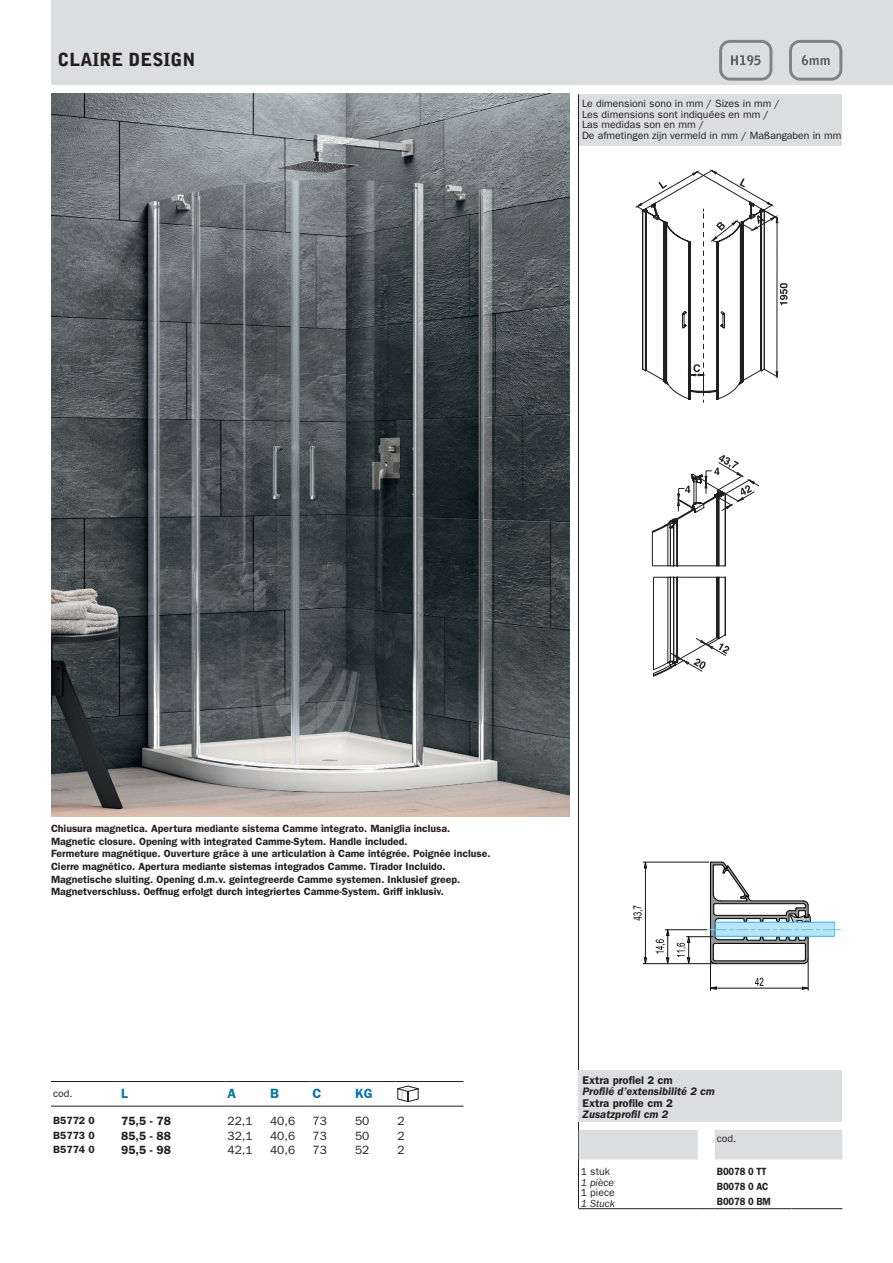
<style>
.page{position:relative;width:893px;height:1263px;background:#fff}
.page>*{position:absolute;margin:0;border:0;box-sizing:border-box;transform-origin:0 0}
.t1{font:900 18px "Bell Gothic Std";color:#231f20}
.t2{font:600 13.5px "ITC Franklin Gothic Std";color:#0976a6}
.t3{font:12px "ITC Franklin Gothic Std";color:#231f20}
.t4{font:600 12px "ITC Franklin Gothic Std";color:#231f20}
.t5{font:italic 600 11.25px "ITC Franklin Gothic Std";color:#231f20}
.t6{font:600 11.25px "ITC Franklin Gothic Std";color:#231f20}
.t7{font:600 10.5px/12.6px "ITC Franklin Gothic Std";color:#231f20}
.t8{font:10.5px/10.5px "ITC Franklin Gothic Std";color:#231f20}
.t9{font:600 10.5px/14.9px "ITC Franklin Gothic Std";color:#231f20;scale:.9 1}
.t10{font:italic 10.5px "ITC Franklin Gothic Std";color:#231f20}
</style>
<div class="page">
<div style="left:51px;top:0;width:842px;height:85px;background:#dcdddf"></div>
<div style="left:578px;top:94px;width:264px;height:51px;background:#dcdddf"></div>
<hr style="left:578px;top:94px;width:1px;height:1114px;background:#231f20">
<img style="left:51px;top:94px;width:519px;height:722px">
<div style="left:719px;top:40px;width:53px;height:41px;border:3px solid #808285;border-radius:9px"></div>
<svg style="left:731px;top:55px;width:30px;height:10px"></svg>
<div style="left:789px;top:40px;width:53px;height:41px;border:3px solid #808285;border-radius:9px"></div>
<svg style="left:802px;top:55px;width:28px;height:10px"></svg>
<svg style="left:635px;top:170px;width:152px;height:232px"></svg>
<svg style="left:652px;top:455px;width:107px;height:221px"></svg>
<div style="left:579px;top:1070px;width:263px;height:51px;background:#dcdddf"></div>
<div style="left:579px;top:1130px;width:263px;height:29px;background:#dcdddf"></div>
<hr style="left:579px;top:1208px;width:119px;height:1px;background:#231f20">
<hr style="left:715px;top:1208px;width:76px;height:1px;background:#231f20">
<hr style="left:791px;top:1208px;width:51px;height:1px;background:#231f20">
<svg style="left:698px;top:1208px;width:17px;height:1px"></svg>
<svg style="left:633px;top:905px;width:10px;height:15px"></svg>
<svg style="left:656px;top:930px;width:13px;height:35px"></svg>
<svg style="left:644px;top:861px;width:3px;height:7px"></svg>
<svg style="left:644px;top:957px;width:3px;height:8px"></svg>
<hr style="left:645px;top:868px;width:1px;height:90px;background:#101315">
<hr style="left:665px;top:929px;width:42px;height:1px;background:#101315">
<hr style="left:643px;top:963px;width:70px;height:1px;background:#101315">
<hr style="left:643px;top:862px;width:66px;height:1px;background:#101315">
<svg style="left:677px;top:861px;width:163px;height:129px"></svg>
<hr style="left:51px;top:1081px;width:68px;height:1px;background:#231f20">
<hr style="left:119px;top:1081px;width:106px;height:1px;background:#231f20">
<hr style="left:51px;top:1106px;width:68px;height:1px;background:#231f20">
<hr style="left:119px;top:1106px;width:106px;height:1px;background:#231f20">
<hr style="left:225px;top:1081px;width:43px;height:1px;background:#231f20">
<hr style="left:225px;top:1106px;width:43px;height:1px;background:#231f20">
<hr style="left:268px;top:1081px;width:42px;height:1px;background:#231f20">
<hr style="left:268px;top:1106px;width:42px;height:1px;background:#231f20">
<hr style="left:310px;top:1081px;width:43px;height:1px;background:#231f20">
<hr style="left:310px;top:1106px;width:43px;height:1px;background:#231f20">
<hr style="left:353px;top:1081px;width:42px;height:1px;background:#231f20">
<hr style="left:353px;top:1106px;width:42px;height:1px;background:#231f20">
<hr style="left:395px;top:1081px;width:68px;height:1px;background:#231f20">
<hr style="left:395px;top:1106px;width:68px;height:1px;background:#231f20">
<svg style="left:398px;top:1086px;width:20px;height:16px"></svg>
<h1 class="t1" style="left:57px;top:49px;width:139px">CLAIRE DESIGN</h1>
<p class="t8" style="left:582px;top:99px;width:261px">Le dimensioni sono in mm / Sizes in mm /<br>Les dimensions sont indiquées en mm /<br>Las medidas son en mm /<br>De afmetingen zijn vermeld in mm / Maßangaben in mm</p>
<p class="t7" style="left:51px;top:822px;width:441px">Chiusura magnetica. Apertura mediante sistema Camme integrato. Maniglia inclusa.<br>Magnetic closure. Opening with integrated Camme-Sytem. Handle included.<br>Fermeture magnétique. Ouverture grâce à une articulation à Came intégrée. Poignée incluse.<br>Cierre magnético. Apertura mediante sistemas integrados Camme. Tirador Incluido.<br>Magnetische sluiting. Opening d.m.v. geintegreerde Camme systemen. Inklusief greep.<br>Magnetverschluss. Oeffnug erfolgt durch integriertes Camme-System. Griff inklusiv.</p>
<p class="t8" style="left:53px;top:1089px;width:21px">cod.</p>
<p class="t2" style="left:121px;top:1086px;width:8px">L</p>
<p class="t2" style="left:227px;top:1086px;width:10px">A</p>
<p class="t2" style="left:270px;top:1086px;width:10px">B</p>
<p class="t2" style="left:313px;top:1086px;width:10px">C</p>
<p class="t2" style="left:355px;top:1086px;width:19px">KG</p>
<p class="t7" style="left:53px;top:1114px;width:43px">B5772 0</p>
<p class="t4" style="left:121px;top:1114px;width:51px">75,5 - 78</p>
<p class="t3" style="left:227px;top:1114px;width:27px">22,1</p>
<p class="t3" style="left:270px;top:1114px;width:27px">40,6</p>
<p class="t3" style="left:313px;top:1114px;width:16px">73</p>
<p class="t3" style="left:355px;top:1114px;width:16px">50</p>
<p class="t3" style="left:398px;top:1114px;width:9px">2</p>
<p class="t7" style="left:53px;top:1128px;width:43px">B5773 0</p>
<p class="t4" style="left:121px;top:1128px;width:51px">85,5 - 88</p>
<p class="t3" style="left:227px;top:1128px;width:27px">32,1</p>
<p class="t3" style="left:270px;top:1128px;width:27px">40,6</p>
<p class="t3" style="left:313px;top:1128px;width:16px">73</p>
<p class="t3" style="left:355px;top:1128px;width:16px">50</p>
<p class="t3" style="left:398px;top:1128px;width:9px">2</p>
<p class="t7" style="left:53px;top:1143px;width:43px">B5774 0</p>
<p class="t4" style="left:121px;top:1143px;width:51px">95,5 - 98</p>
<p class="t3" style="left:227px;top:1143px;width:27px">42,1</p>
<p class="t3" style="left:270px;top:1143px;width:27px">40,6</p>
<p class="t3" style="left:313px;top:1143px;width:16px">73</p>
<p class="t3" style="left:355px;top:1143px;width:16px">52</p>
<p class="t3" style="left:398px;top:1143px;width:9px">2</p>
<p class="t6" style="left:583px;top:1073px;width:92px">Extra profiel 2 cm</p>
<p class="t5" style="left:583px;top:1085px;width:134px">Profilé d’extensibilité 2 cm</p>
<p class="t6" style="left:583px;top:1096px;width:92px">Extra profile cm 2</p>
<p class="t5" style="left:583px;top:1108px;width:87px">Zusatzprofil cm 2</p>
<p class="t8" style="left:581px;top:1166px;width:31px">1 stuk</p>
<p class="t10" style="left:581px;top:1176px;width:35px">1 pièce</p>
<p class="t8" style="left:581px;top:1187px;width:36px">1 piece</p>
<p class="t10" style="left:581px;top:1197px;width:36px">1 Stuck</p>
<p class="t8" style="left:717px;top:1133px;width:21px">cod.</p>
<p class="t9" style="left:717px;top:1164px;width:61px">B0078 0 TT<br>B0078 0 AC<br>B0078 0 BM</p>
</div>
